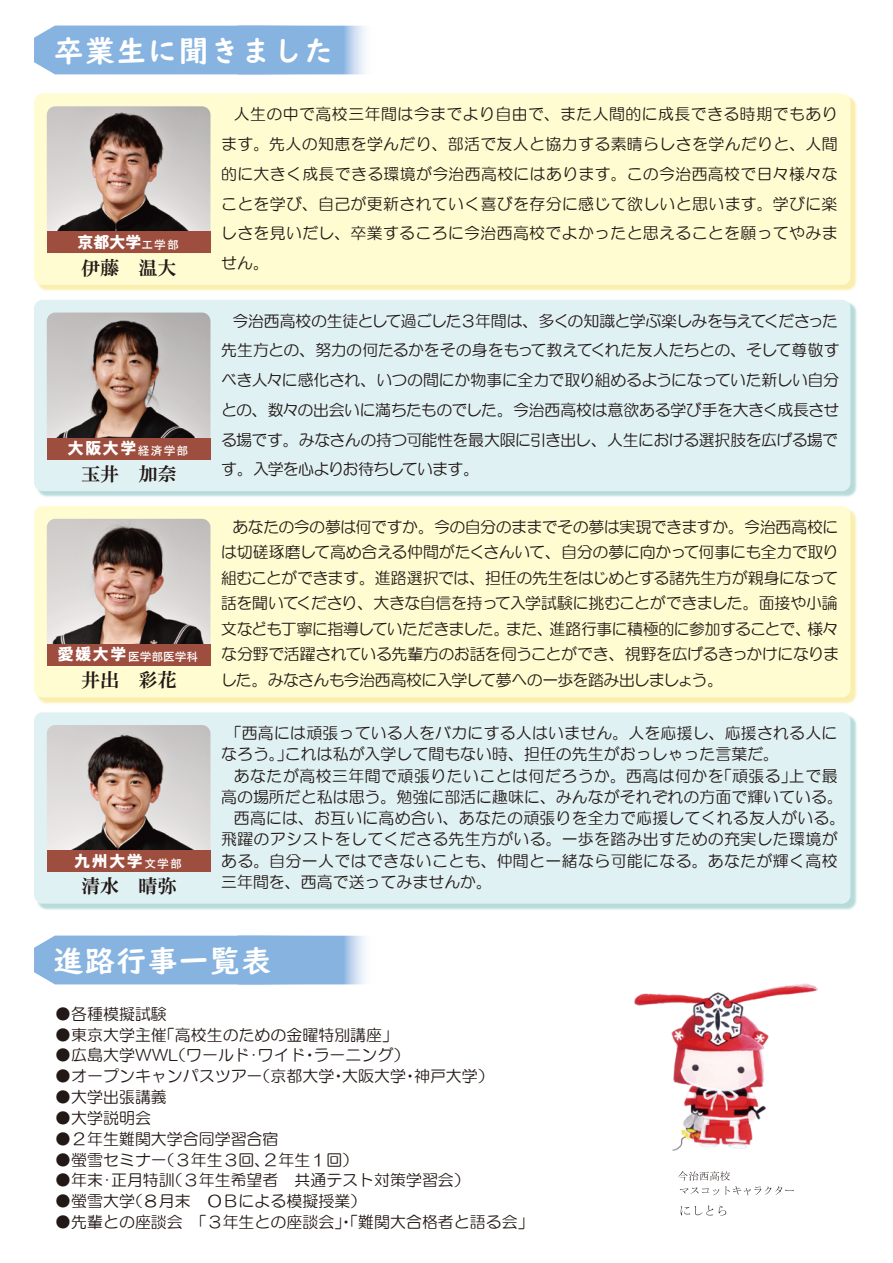
<style>
.page{position:relative;width:893px;height:1263px;background:#fff}
.page>*{position:absolute;margin:0;border:0;box-sizing:border-box;transform-origin:0 0}
.t1{font:29.7px "UD Digi Kyokasho N B";letter-spacing:.05em;color:#fff}
.t2{font:19.2px "Rg PH Mincho XB 83 pv RKSJ H";color:#221815}
.t3{font:15.9px/29.7px "Rg P Sirius Md 83 pv RKSJ H";color:#221815;text-align:justify}
.t4{font:15.9px "Rg P Sirius Md 83 pv RKSJ H";letter-spacing:.02em;color:#221815}
.t5{font:15.9px "Rg P Sirius Md 83 pv RKSJ H";letter-spacing:.025em;color:#221815}
.t6{font:15.9px "Rg P Heisei KG W9 83 pv RKSJ H";letter-spacing:.1em;color:#fff}
.t7{font:11.7px "Rg P Gothic Bd 83 pv RKSJ H";color:#fff}
.s1{font-family:"Rg P Gothic Bd 83 pv RKSJ H";font-size:11.7px}
.s2{font-family:"Rg P Heisei KG W9 83 pv RKSJ H";font-size:15.9px}
</style>
<div class="page">
<img style="left:37px;top:713px;width:820px;height:197px">
<div style="left:34px;top:712px;width:816px;height:192px;background:#e0f1f4;border-radius:9px"></div>
<img style="left:35px;top:95px;width:822px;height:196px">
<div style="left:34px;top:94px;width:816px;height:191px;background:#fffcd1;border-radius:9px"></div>
<img style="left:35px;top:507px;width:822px;height:197px">
<div style="left:34px;top:506px;width:816px;height:191px;background:#fffcd1;border-radius:9px"></div>
<img style="left:35px;top:301px;width:822px;height:196px">
<div style="left:34px;top:300px;width:816px;height:191px;background:#e0f1f4;border-radius:9px"></div>
<img style="left:47px;top:725px;width:163px;height:125px">
<img style="left:47px;top:106px;width:163px;height:126px">
<div style="left:47px;top:232px;width:163px;height:21px;background:#9e4e3e"></div>
<img style="left:47px;top:313px;width:163px;height:125px">
<div style="left:47px;top:438px;width:163px;height:21px;background:#9e4e3e"></div>
<img style="left:47px;top:519px;width:163px;height:125px">
<div style="left:47px;top:850px;width:163px;height:22px;background:#9e4e3e"></div>
<div style="left:47px;top:644px;width:163px;height:21px;background:#9e4e3e"></div>
<svg style="left:34px;top:26px;width:331px;height:48px;background:#8db6e1"></svg>
<svg style="left:34px;top:935px;width:331px;height:49px;background:#8eb7e1"></svg>
<svg style="left:681px;top:1205px;width:32px;height:10px"></svg>
<svg style="left:719px;top:1205px;width:7px;height:10px"></svg>
<svg style="left:678px;top:1171px;width:116px;height:24px"></svg>
<img style="left:634px;top:983px;width:184px;height:168px">
<h1 class="t1" style="left:54px;top:33px;width:281px">卒業生に聞きました</h1>
<p class="t6" style="left:78px;top:234px;width:103px">京都大学<span class="s1">工学部</span></p>
<p class="t2" style="left:81px;top:258px;width:97px">伊藤　温大</p>
<p class="t6" style="left:68px;top:440px;width:122px">大阪大学<span class="s1">経済学部</span></p>
<p class="t2" style="left:81px;top:464px;width:97px">玉井　加奈</p>
<p class="t7" style="left:58px;top:651px;width:142px"><span class="s2">愛媛大学</span>医学部医学科</p>
<p class="t2" style="left:81px;top:670px;width:97px">井出　彩花</p>
<p class="t6" style="left:74px;top:853px;width:109px">九州大学<span class="s1">文学部</span></p>
<p class="t2" style="left:81px;top:876px;width:97px">清水　晴弥</p>
<p class="t3" style="left:221px;top:100px;width:618px;text-indent:13px">人生の中で高校三年間は今までより自由で、また人間的に成長できる時期でもあります。先人の知恵を学んだり、部活で友人と協力する素晴らしさを学んだりと、人間的に大きく成長できる環境が今治西高校にはあります。この今治西高校で日々様々なことを学び、自己が更新されていく喜びを存分に感じて欲しいと思います。学びに楽しさを見いだし、卒業するころに今治西高校でよかったと思えることを願ってやみません。</p>
<p class="t3" style="left:221px;top:306px;width:620px;text-indent:11px">今治西高校の生徒として過ごした３年間は、多くの知識と学ぶ楽しみを与えてくださった先生方との、努力の何たるかをその身をもって教えてくれた友人たちとの、そして尊敬すべき人々に感化され、いつの間にか物事に全力で取り組めるようになっていた新しい自分との、数々の出会いに満ちたものでした。今治西高校は意欲ある学び手を大きく成長させる場です。みなさんの持つ可能性を最大限に引き出し、人生における選択肢を広げる場です。入学を心よりお待ちしています。</p>
<p class="t3" style="left:221px;top:514px;width:619px;line-height:25.5px;text-indent:11px">あなたの今の夢は何ですか。今の自分のままでその夢は実現できますか。今治西高校には切磋琢磨して高め合える仲間がたくさんいて、自分の夢に向かって何事にも全力で取り組むことができます。進路選択では、担任の先生をはじめとする諸先生方が親身になって話を聞いてくださり、大きな自信を持って入学試験に挑むことができました。面接や小論文なども丁寧に指導していただきました。また、進路行事に積極的に参加することで、様々な分野で活躍されている先輩方のお話を伺うことができ、視野を広げるきっかけになりました。みなさんも今治西高校に入学して夢への一歩を踏み出しましょう。</p>
<p class="t3" style="left:221px;top:723px;width:618px;line-height:21.3px;text-indent:5px">「西高には頑張っている人をバカにする人はいません。人を応援し、応援される人になろう。」これは私が入学して間もない時、担任の先生がおっしゃった言葉だ。</p>
<p class="t5" style="left:234px;top:767px;width:605px">あなたが高校三年間で頑張りたいことは何だろうか。西高は何かを「頑張る」上で最</p>
<p class="t3" style="left:221px;top:782px;width:623px">高の場所だと私は思う。勉強に部活に趣味に、みんながそれぞれの方面で輝いている。</p>
<p class="t3" style="left:234px;top:804px;width:613px">西高には、お互いに高め合い、あなたの頑張りを全力で応援してくれる友人がいる。</p>
<p class="t4" style="left:221px;top:831px;width:618px">飛躍のアシストをしてくださる先生方がいる。一歩を踏み出すための充実した環境が</p>
<p class="t4" style="left:221px;top:852px;width:618px">ある。自分一人ではできないことも、仲間と一緒なら可能になる。あなたが輝く高校</p>
<p class="t3" style="left:221px;top:867px;width:273px">三年間を、西高で送ってみませんか。</p>
<h1 class="t1" style="left:54px;top:943px;width:219px">進路行事一覧表</h1>
<p class="t3" style="left:55px;top:999px;width:113px">●各種模擬試験</p>
<p class="t3" style="left:55px;top:1020px;width:344px">●東京大学主催「高校生のための金曜特別講座」</p>
<p class="t3" style="left:55px;top:1041px;width:356px">●広島大学WWL（ワールド･ワイド・ラーニング）</p>
<p class="t3" style="left:55px;top:1062px;width:440px">●オープンキャンパスツアー（京都大学・大阪大学・神戸大学）</p>
<p class="t3" style="left:55px;top:1083px;width:113px">●大学出張講義</p>
<p class="t3" style="left:55px;top:1103px;width:97px">●大学説明会</p>
<p class="t3" style="left:55px;top:1124px;width:225px">●２年生難関大学合同学習合宿</p>
<p class="t3" style="left:55px;top:1145px;width:304px">●螢雪セミナー（３年生３回、２年生１回）</p>
<p class="t3" style="left:55px;top:1166px;width:416px">●年末･正月特訓（３年生希望者　共通テスト対策学習会）</p>
<p class="t3" style="left:55px;top:1187px;width:312px">●螢雪大学（８月末　ＯＢによる模擬授業）</p>
<p class="t3" style="left:55px;top:1208px;width:480px">●先輩との座談会　「３年生との座談会」・「難関大合格者と語る会」</p>
</div>
